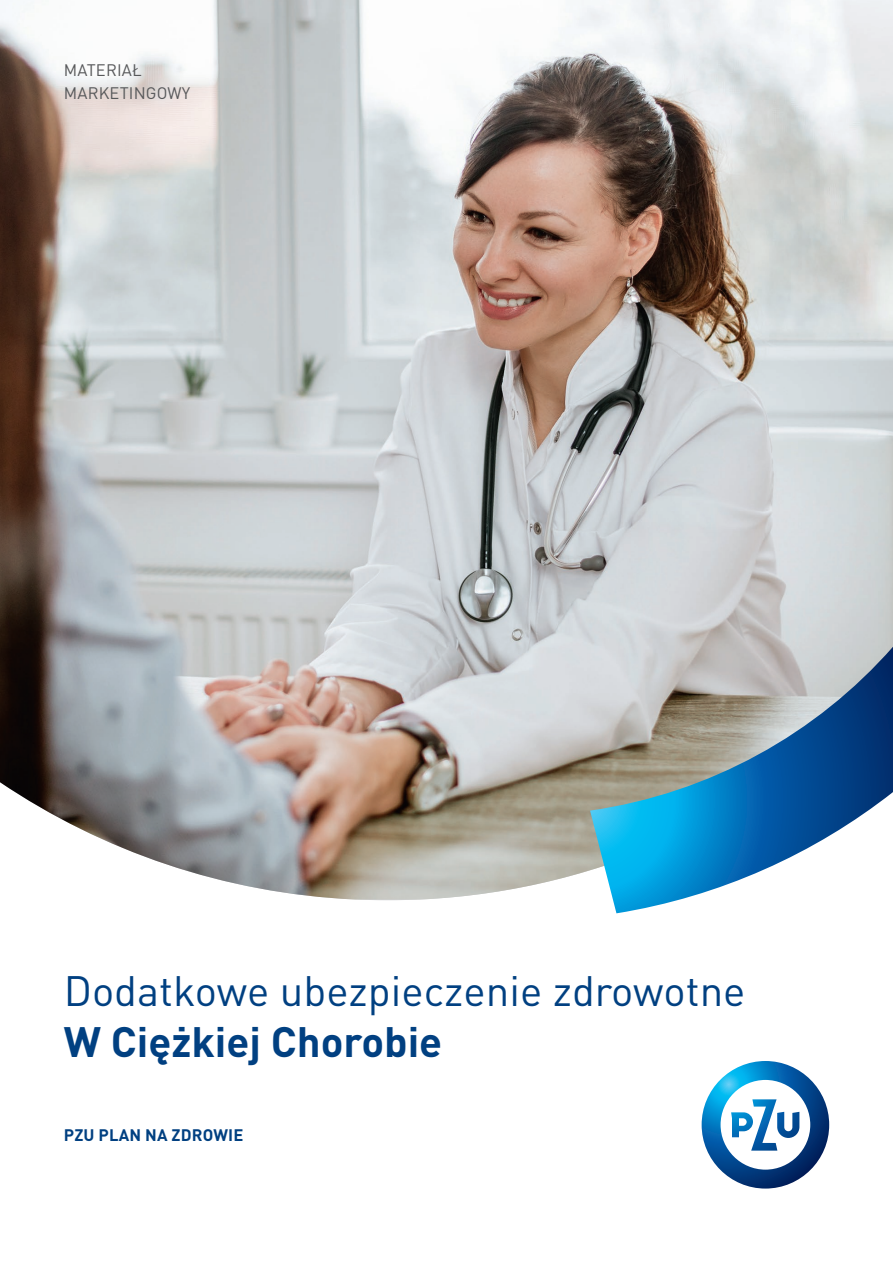
<style>
.page{position:relative;width:893px;height:1263px;background:#fff}
.page>*{position:absolute;margin:0;border:0;box-sizing:border-box;transform-origin:0 0}
.M_-_Tekst_rekalmowy{font:42px/51px "DIN Pro Pl";color:#014081}
.t1{font:16.5px "DIN Pro Pl";letter-spacing:.01em;color:#57585a}
.S_-_Nazwa_produktu_p{font:700 16.5px "DIN Pro Pl";letter-spacing:.01em;color:#014081}
.s1{font-weight:700}
</style>
<div class="page">
<img style="left:0;top:0;width:893px;height:899px">
<svg style="left:590px;top:647px;width:303px;height:266px"></svg>
<svg style="left:702px;top:1061px;width:127px;height:127px"></svg>
<p class="t1" style="left:64px;top:60px;width:79px">MATERIAŁ</p>
<p class="t1" style="left:64px;top:83px;width:128px">MARKETINGOWY</p>
<p class="M_-_Tekst_rekalmowy" style="left:64px;top:965px;width:683px">Dodatkowe ubezpieczenie zdrowotne<br><span class="s1">W Ciężkiej Chorobie</span></p>
<p class="S_-_Nazwa_produktu_p" style="left:64px;top:1124px;width:181px">PZU PLAN NA ZDROWIE</p>
</div>
